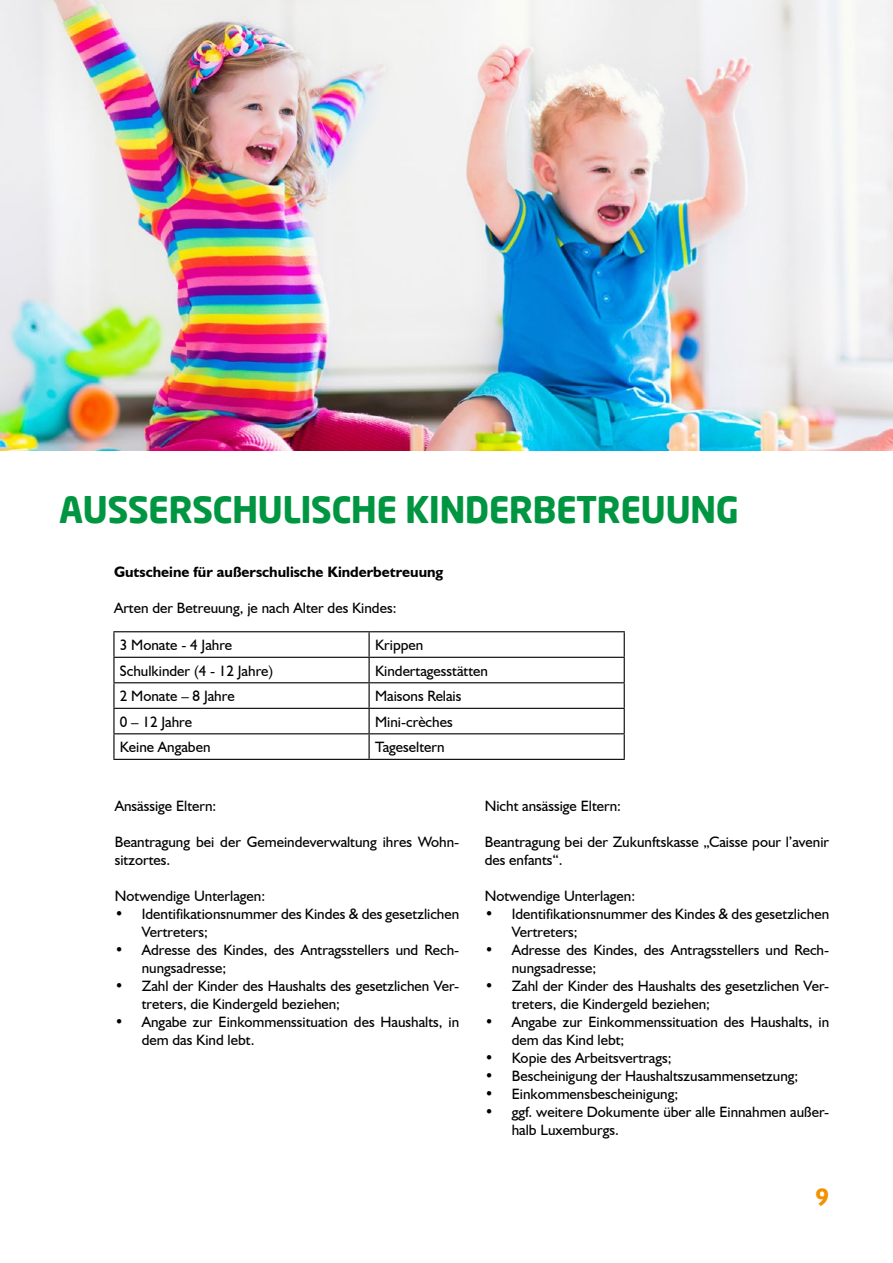
<style>
.page{position:relative;width:893px;height:1263px;background:#fff}
.page>*{position:absolute;margin:0;border:0;box-sizing:border-box;transform-origin:0 0}
.t1{font:700 36px "Neo Sans";letter-spacing:-.02em;color:#009641}
.t2{font:700 25.2px "Humanist 521 BT";color:#f39200}
.t3{font:15px/18px "Humanist 521 BT";color:#000}
.t4{font:700 15px "Humanist 521 BT";color:#000}
</style>
<div class="page">
<img style="left:0;top:0;width:893px;height:450px">
<svg style="left:115px;top:632px;width:509px;height:127px"></svg>
<hr style="left:369px;top:631px;width:256px;height:1px;background:#000">
<hr style="left:369px;top:657px;width:256px;height:1px;background:#000">
<hr style="left:369px;top:682px;width:256px;height:1px;background:#000">
<hr style="left:369px;top:708px;width:256px;height:1px;background:#000">
<hr style="left:369px;top:733px;width:256px;height:1px;background:#000">
<svg style="left:624px;top:632px;width:1px;height:127px"></svg>
<hr style="left:369px;top:759px;width:256px;height:1px;background:#000">
<hr style="left:113px;top:631px;width:256px;height:1px;background:#000">
<hr style="left:113px;top:632px;width:2px;height:25px;background:#000">
<hr style="left:113px;top:657px;width:256px;height:1px;background:#000">
<hr style="left:113px;top:658px;width:2px;height:24px;background:#000">
<hr style="left:113px;top:682px;width:256px;height:1px;background:#000">
<hr style="left:113px;top:683px;width:2px;height:25px;background:#000">
<hr style="left:113px;top:708px;width:256px;height:1px;background:#000">
<hr style="left:113px;top:709px;width:2px;height:24px;background:#000">
<hr style="left:113px;top:733px;width:256px;height:1px;background:#000">
<hr style="left:113px;top:734px;width:2px;height:25px;background:#000">
<svg style="left:369px;top:632px;width:1px;height:127px"></svg>
<hr style="left:113px;top:759px;width:256px;height:1px;background:#000">
<h1 class="t1" style="left:59px;top:487px;width:681px">AUSSERSCHULISCHE KINDERBETREUUNG</h1>
<p class="t4" style="left:114px;top:563px;width:331px">Gutscheine für außerschulische Kinderbetreuung</p>
<p class="t3" style="left:114px;top:599px;width:284px">Arten der Betreuung, je nach Alter des Kindes:</p>
<p class="t3" style="left:120px;top:636px;width:114px">3 Monate - 4 Jahre</p>
<p class="t3" style="left:375px;top:636px;width:50px">Krippen</p>
<p class="t3" style="left:120px;top:661px;width:155px">Schulkinder (4 - 12 Jahre)</p>
<p class="t3" style="left:375px;top:661px;width:114px">Kindertagesstätten</p>
<p class="t3" style="left:120px;top:687px;width:116px">2 Monate – 8 Jahre</p>
<p class="t3" style="left:375px;top:687px;width:88px">Maisons Relais</p>
<p class="t3" style="left:120px;top:712px;width:74px">0 – 12 Jahre</p>
<p class="t3" style="left:375px;top:712px;width:79px">Mini-crèches</p>
<p class="t3" style="left:120px;top:738px;width:92px">Keine Angaben</p>
<p class="t3" style="left:375px;top:738px;width:71px">Tageseltern</p>
<p class="t3" style="left:115px;top:797px;width:103px">Ansässige Eltern:</p>
<p class="t3" style="left:115px;top:833px;width:346px">Beantragung bei der Gemeindeverwaltung ihres Wohn&shy;sitzortes.</p>
<p class="t3" style="left:115px;top:887px;width:152px">Notwendige Unterlagen:</p>
<p class="t3" style="left:142px;top:905px;width:319px;text-indent:-27px">• Identifikationsnummer des Kindes &amp; des gesetzlichen<br>Vertreters;</p>
<p class="t3" style="left:142px;top:941px;width:319px;text-indent:-27px">• Adresse des Kindes, des Antragsstellers und Rech&shy;nungsadresse;</p>
<p class="t3" style="left:142px;top:977px;width:319px;text-indent:-27px">• Zahl der Kinder des Haushalts des gesetzlichen Ver&shy;treters, die Kindergeld beziehen;</p>
<p class="t3" style="left:142px;top:1013px;width:319px;text-indent:-27px">• Angabe zur Einkommenssituation des Haushalts, in dem das Kind lebt.</p>
<p class="t3" style="left:485px;top:796px;width:138px">Nicht ansässige Eltern:</p>
<p class="t3" style="left:485px;top:832px;width:346px">Beantragung bei der Zukunftskasse „Caisse pour l’avenir des enfants“.</p>
<p class="t3" style="left:485px;top:886px;width:152px">Notwendige Unterlagen:</p>
<p class="t3" style="left:512px;top:904px;width:319px;text-indent:-27px">• Identifikationsnummer des Kindes &amp; des gesetzlichen<br>Vertreters;</p>
<p class="t3" style="left:512px;top:940px;width:319px;text-indent:-27px">• Adresse des Kindes, des Antragsstellers und Rech&shy;nungsadresse;</p>
<p class="t3" style="left:512px;top:976px;width:319px;text-indent:-27px">• Zahl der Kinder des Haushalts des gesetzlichen Ver&shy;treters, die Kindergeld beziehen;</p>
<p class="t3" style="left:512px;top:1012px;width:319px;text-indent:-27px">• Angabe zur Einkommenssituation des Haushalts, in dem das Kind lebt;</p>
<p class="t3" style="left:485px;top:1048px;width:188px">• Kopie des Arbeitsvertrags;</p>
<p class="t3" style="left:485px;top:1066px;width:315px">• Bescheinigung der Haushaltszusammensetzung;</p>
<p class="t3" style="left:485px;top:1084px;width:195px">• Einkommensbescheinigung;</p>
<p class="t3" style="left:512px;top:1102px;width:319px;text-indent:-27px">• ggf. weitere Dokumente über alle Einnahmen außer&shy;halb Luxemburgs.</p>
<h2 class="t2" style="left:815px;top:1182px;width:15px">9</h2>
</div>
